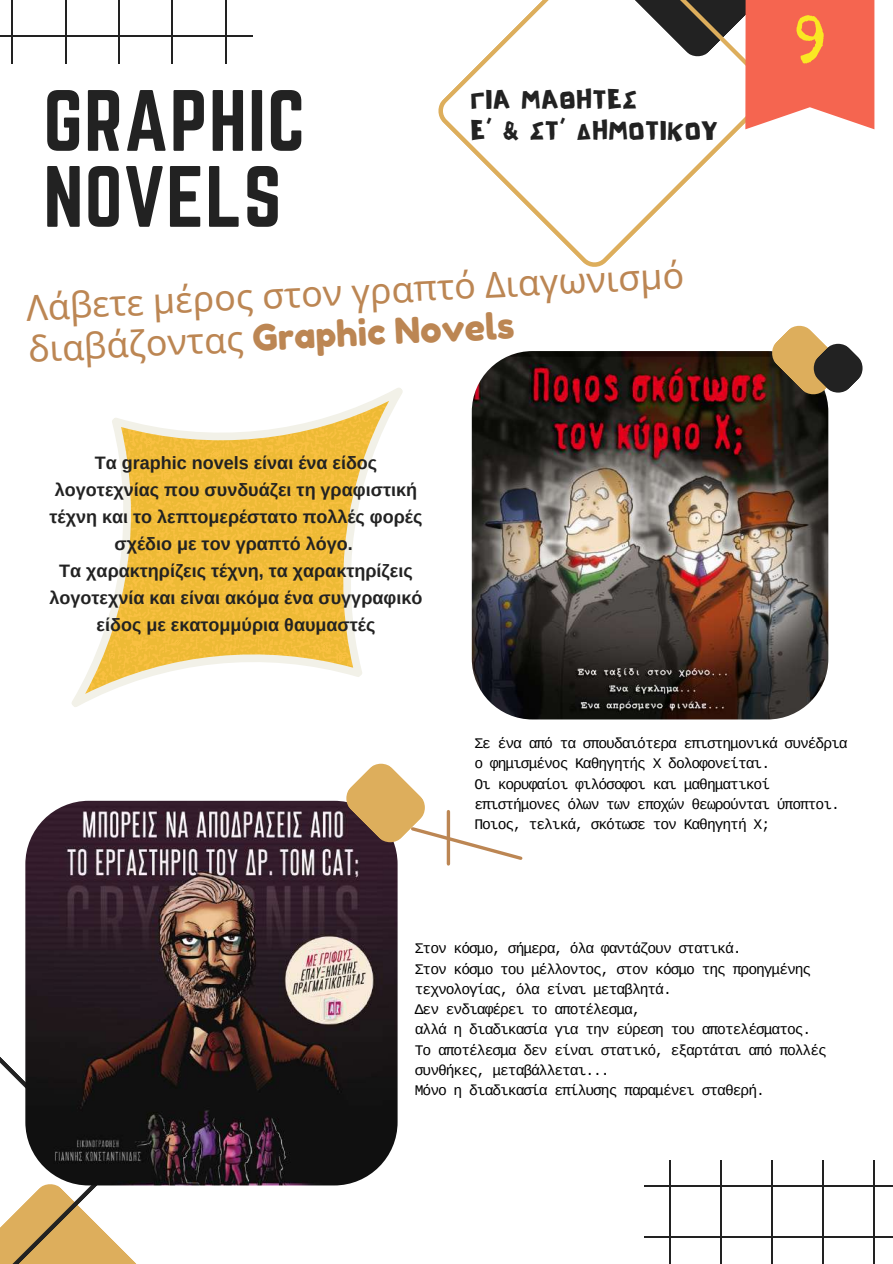
<style>
.page{position:relative;width:893px;height:1264px;background:#fff}
.page>*{position:absolute;margin:0;border:0;box-sizing:border-box;transform-origin:0 0}
.t1{font:75.9px/75.9px "Norwester";letter-spacing:.015em;color:#222}
.t2{font:67.65px "Janmeid";color:#fae823}
.t3{font:35.7px "Noto Sans";color:#bc8653}
.t4{font:35.7px "Fredoka One";color:#bc8653}
.t5{font:31.05px/30.6px "NF PAGKAKI Regular";letter-spacing:.015em;color:#222}
.t6{font:700 18px/27px "Arimo";color:#222;text-align:center}
.t7{font:14.7px/20.2px "Cousine";letter-spacing:-.075em;color:#000}
.s1{font-family:"Noto Sans"}
</style>
<div class="page">
<img style="left:472px;top:351px;width:356px;height:368px;border-radius:61px">
<svg style="left:0;top:1057px;width:142px;height:206px"></svg>
<img style="left:25px;top:800px;width:372px;height:385px;border-radius:63px">
<svg style="left:438px;top:0;width:308px;height:267px"></svg>
<svg style="left:770px;top:325px;width:92px;height:71px"></svg>
<hr style="left:873px;top:1159px;width:1px;height:104px;background:#222">
<hr style="left:822px;top:1159px;width:1px;height:104px;background:#222">
<hr style="left:771px;top:1159px;width:1px;height:104px;background:#222">
<hr style="left:720px;top:1159px;width:1px;height:104px;background:#222">
<hr style="left:669px;top:1159px;width:1px;height:104px;background:#222">
<hr style="left:644px;top:1235px;width:248px;height:2px;background:#222">
<hr style="left:644px;top:1184px;width:248px;height:2px;background:#222">
<hr style="left:225px;top:0;width:1px;height:63px;background:#222">
<hr style="left:172px;top:0;width:1px;height:63px;background:#222">
<hr style="left:118px;top:0;width:2px;height:63px;background:#222">
<hr style="left:65px;top:0;width:1px;height:63px;background:#222">
<hr style="left:12px;top:0;width:1px;height:63px;background:#222">
<hr style="left:0;top:36px;width:252px;height:1px;background:#222">
<svg style="left:346px;top:834px;width:177px;height:28px"></svg>
<svg style="left:606px;top:0;width:268px;height:129px"></svg>
<svg style="left:32px;top:260px;width:493px;height:574px"></svg>
<h1 class="t1" style="left:43px;top:82px;width:263px">GRAPHIC<br>NOVELS</h1>
<h3 class="t5" style="left:470px;top:83px;width:249px">ΓΙΑ ΜΑΘΗΤΕΣ<br>Ε’ &amp; ΣΤ’ ΔΗΜΟΤΙΚΟΥ</h3>
<h3 class="t3" style="left:25px;top:283px;width:660px;rotate:-3deg">Λάβετε μέρος στον γραπτό Διαγωνισμό</h3>
<h3 class="t4" style="left:27px;top:328px;width:488px;rotate:-3deg"><span class="s1">διαβάζοντας</span> Graphic Novels</h3>
<p class="t6" style="left:50px;top:449px;width:374px">Τα graphic novels είναι ένα είδος λογοτεχνίας που συνδυάζει τη γραφιστική τέχνη και το λεπτομερέστατο πολλές φορές σχέδιο με τον γραπτό λόγο.<br>Τα χαρακτηρίζεις τέχνη, τα χαρακτηρίζεις λογοτεχνία και είναι ακόμα ένα συγγραφικό είδος με εκατομμύρια θαυμαστές</p>
<h2 class="t2" style="left:792px;top:12px;width:36px">9</h2>
<p class="t7" style="left:474px;top:734px;width:375px">Σε ένα από τα σπουδαιότερα επιστημονικά συνέδρια ο φημισμένος Καθηγητής Χ δολοφονείται.<br>Οι κορυφαίοι φιλόσοφοι και μαθηματικοί επιστήμονες όλων των εποχών θεωρούνται ύποπτοι.<br>Ποιος, τελικά, σκότωσε τον Καθηγητή Χ;</p>
<p class="t7" style="left:415px;top:939px;width:413px">Στον κόσμο, σήμερα, όλα φαντάζουν στατικά.<br>Στον κόσμο του μέλλοντος, στον κόσμο της προηγμένης τεχνολογίας, όλα είναι μεταβλητά.<br>Δεν ενδιαφέρει το αποτέλεσμα,<br>αλλά η διαδικασία για την εύρεση του αποτελέσματος.<br>Το αποτέλεσμα δεν είναι στατικό, εξαρτάται από πολλές συνθήκες, μεταβάλλεται...<br>Μόνο η διαδικασία επίλυσης παραμένει σταθερή.</p>
</div>
